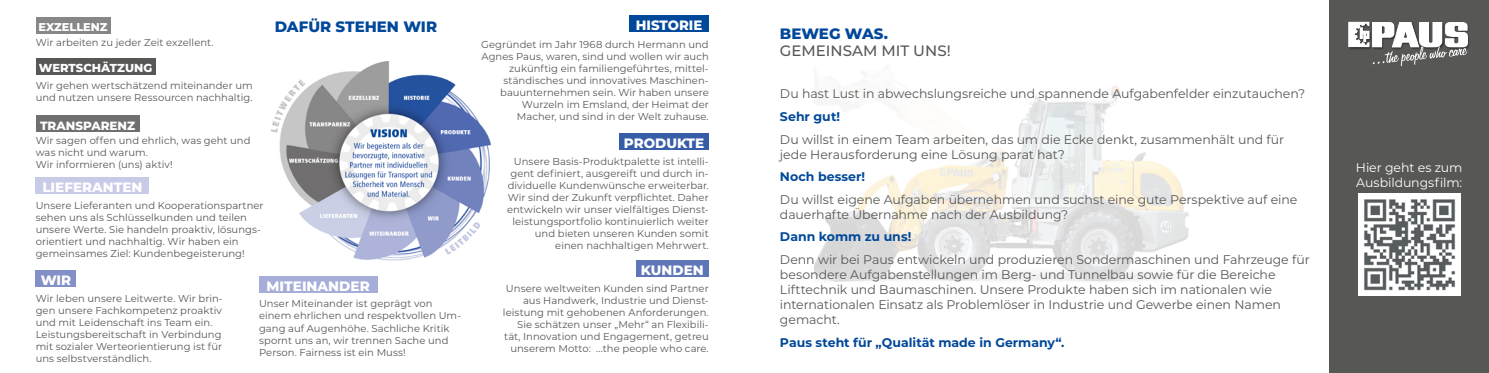
<style>
.page{position:relative;width:1489px;height:373px;background:#fff}
.page>*{position:absolute;margin:0;border:0;box-sizing:border-box;transform-origin:0 0}
.t1{font:800 15px "Montserrat";color:#00489a}
.t2{font:500 15px "Montserrat";color:#575756}
.t3{font:800 13.62px "Montserrat";color:#fff}
.t4{font:800 13.5px "Montserrat";color:#fff}
.t5{font:12.5px/15px "Montserrat";letter-spacing:-.005em;color:#575756}
.t6{font:700 12.5px "Montserrat";color:#00489a}
.t7{font:12.5px/15px "Montserrat";letter-spacing:-.005em;color:#fff}
.t8{font:800 11.88px "Montserrat";color:#fff}
.t9{font:800 11.5px "Montserrat";color:#fff}
.t10{font:800 11.25px "Montserrat";color:#fff}
.t11{font:10px/12px "Montserrat";letter-spacing:.005em;color:#575756}
</style>
<div class="page">
<img style="left:271px;top:61px;width:221px;height:200px">
<div style="left:629px;top:15px;width:79px;height:17px;background:#00489a"></div>
<div style="left:635px;top:259px;width:73px;height:17px;background:#5e75b8"></div>
<div style="left:619px;top:132px;width:89px;height:17px;background:#385da8"></div>
<div style="left:36px;top:115px;width:104px;height:17px;background:#706f6f"></div>
<div style="left:36px;top:58px;width:119px;height:16px;background:#575756"></div>
<div style="left:36px;top:270px;width:40px;height:16px;background:#8390c8"></div>
<div style="left:36px;top:17px;width:74px;height:17px;background:#878787"></div>
<div style="left:36px;top:177px;width:113px;height:16px;background:#c8cbe8"></div>
<div style="left:259px;top:276px;width:118px;height:16px;background:#a5add8"></div>
<img style="left:814px;top:85px;width:375px;height:197px">
<div style="left:1329px;top:0;width:159px;height:372px;background:#575756"></div>
<img style="left:1467px;top:24px;width:2px;height:24px">
<img style="left:1348px;top:21px;width:22px;height:1px">
<svg style="left:1348px;top:22px;width:119px;height:44px"></svg>
<img style="left:1358px;top:193px;width:102px;height:102px">
<p class="t10" style="left:38px;top:19px;width:71px">EXZELLENZ</p>
<p class="t11" style="left:36px;top:36px;width:179px">Wir arbeiten zu jeder Zeit exzellent.</p>
<p class="t9" style="left:39px;top:59px;width:115px">WERTSCHÄTZUNG</p>
<p class="t11" style="left:36px;top:79px;width:218px">Wir gehen wertschätzend miteinander um und nutzen unsere Ressourcen nachhaltig.</p>
<p class="t11" style="left:36px;top:134px;width:216px">Wir sagen offen und ehrlich, was geht und was nicht und warum.<br>Wir informieren (uns) aktiv!</p>
<p class="t8" style="left:40px;top:116px;width:97px">TRANSPARENZ</p>
<h3 class="t4" style="left:42px;top:177px;width:101px">LIEFERANTEN</h3>
<p class="t11" style="left:36px;top:199px;width:229px">Unsere Lieferanten und Kooperationspartner sehen uns als Schlüsselkunden und teilen unsere Werte. Sie handeln proaktiv, lösungs&shy;orientiert und nachhaltig. Wir haben ein gemeinsames Ziel: Kundenbegeisterung!</p>
<h1 class="t1" style="left:275px;top:16px;width:164px">DAFÜR STEHEN WIR</h1>
<h3 class="t4" style="left:41px;top:270px;width:32px">WIR</h3>
<h2 class="t3" style="left:266px;top:276px;width:105px">MITEINANDER</h2>
<p class="t11" style="left:36px;top:291px;width:189px">Wir leben unsere Leitwerte. Wir brin&shy;gen unsere Fachkompetenz proaktiv und mit Leidenschaft ins Team ein.<br>Leistungsbereitschaft in Verbindung mit sozialer Werteorientierung ist für uns selbstverständlich.</p>
<p class="t11" style="left:259px;top:297px;width:204px">Unser Miteinander ist geprägt von einem ehrlichen und respektvollen Um&shy;gang auf Augenhöhe. Sachliche Kritik spornt uns an, wir trennen Sache und Person. Fairness ist ein Muss!</p>
<h3 class="t4" style="left:636px;top:16px;width:68px">HISTORIE</h3>
<p class="t11" style="left:481px;top:38px;width:229px;text-align:right">Gegründet im Jahr 1968 durch Hermann und Agnes Paus, waren, sind und wollen wir auch zukünftig ein familiengeführtes, mittel&shy;ständisches und innovatives Maschinen&shy;bauunternehmen sein. Wir haben unsere Wurzeln im Emsland, der Heimat der Macher, und sind in der Welt zuhause.</p>
<p class="t11" style="left:507px;top:155px;width:203px;text-align:right">Unsere Basis-Produktpalette ist intelli&shy;gent definiert, ausgereift und durch in&shy;dividuelle Kundenwünsche erweiterbar.<br>Wir sind der Zukunft verpflichtet. Daher entwickeln wir unser vielfältiges Dienst&shy;leistungsportfolio kontinuierlich weiter und bieten unseren Kunden somit einen nachhaltigen Mehrwert.</p>
<p class="t11" style="left:503px;top:282px;width:207px;text-align:right">Unsere weltweiten Kunden sind Partner aus Handwerk, Industrie und Dienst&shy;leistung mit gehobenen Anforderungen.<br>Sie schätzen unser „Mehr“ an Flexibili&shy;tät, Innovation und Engagement, getreu unserem Motto: ...the people who care.</p>
<h3 class="t4" style="left:624px;top:133px;width:82px">PRODUKTE</h3>
<h3 class="t4" style="left:641px;top:260px;width:64px">KUNDEN</h3>
<h1 class="t1" style="left:780px;top:23px;width:110px">BEWEG WAS.</h1>
<h1 class="t2" style="left:780px;top:40px;width:172px">GEMEINSAM MIT UNS!</h1>
<p class="t5" style="left:780px;top:86px;width:526px">Du hast Lust in abwechslungsreiche und spannende Aufgabenfelder einzutauchen?</p>
<p class="t6" style="left:780px;top:107px;width:62px">Sehr gut!</p>
<p class="t5" style="left:780px;top:131px;width:505px">Du willst in einem Team arbeiten, das um die Ecke denkt, zusammenhält und für jede Herausforderung eine Lösung parat hat?</p>
<p class="t6" style="left:780px;top:167px;width:87px">Noch besser!</p>
<p class="t5" style="left:780px;top:191px;width:519px">Du willst eigene Aufgaben übernehmen und suchst eine gute Perspektive auf eine dauerhafte Übernahme nach der Ausbildung?</p>
<p class="t6" style="left:780px;top:227px;width:133px">Dann komm zu uns!</p>
<p class="t5" style="left:780px;top:251px;width:531px">Denn wir bei Paus entwickeln und produzieren Sondermaschinen und Fahrzeuge für besondere Aufgabenstellungen im Berg- und Tunnelbau sowie für die Bereiche Lifttechnik und Baumaschinen. Unsere Produkte haben sich im nationalen wie internationalen Einsatz als Problemlöser in Industrie und Gewerbe einen Namen gemacht.</p>
<p class="t6" style="left:780px;top:332px;width:286px">Paus steht für „Qualität made in Germany“.</p>
<p class="t7" style="left:1355px;top:159px;width:108px">Hier geht es zum<br>Ausbildungsfilm:</p>
</div>
